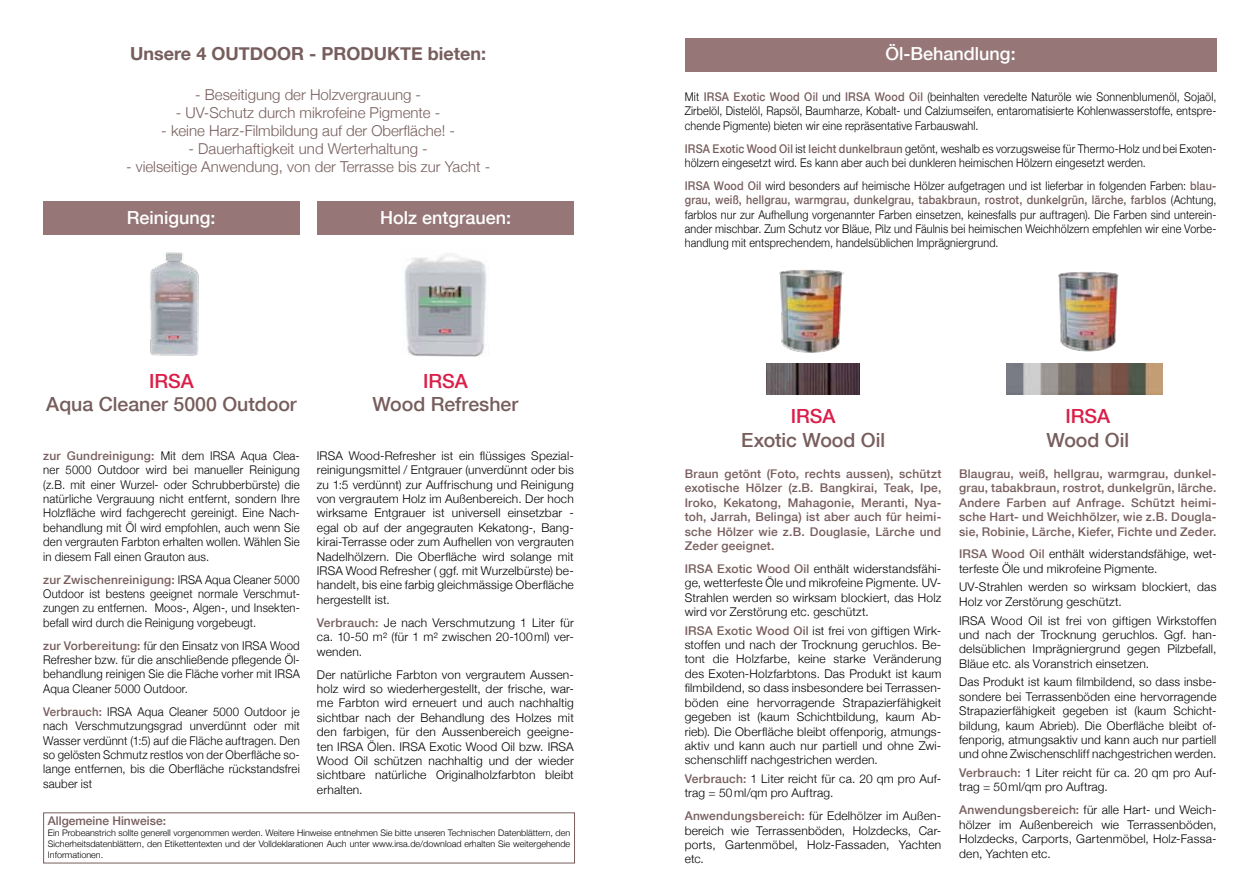
<style>
.page{position:relative;width:1259px;height:893px;background:#fff}
.page>*{position:absolute;margin:0;border:0;box-sizing:border-box;transform-origin:0 0}
.t1{font:500 19.5px "Helvetica Neue";color:#775e5d}
.t2{font:500 19.5px "Helvetica Neue";color:#da1e48}
.t3{font:500 18px "Helvetica Neue";color:#fff}
.t4{font:700 18px "Helvetica Neue";color:#775e5d}
.t5{font:300 15px "Helvetica Neue";color:#775e5d}
.t6{font:300 12px/14.4px "Helvetica Neue";letter-spacing:.015em;color:#000;text-align:justify}
.t7{font:300 12px/14.4px "Helvetica Neue";letter-spacing:.015em;color:#000;text-align:justify;scale:.9 1}
.t8{font:300 12px/14.4px "Helvetica Neue";letter-spacing:.015em;color:#000;text-align:justify;scale:.95 1}
.t9{font:500 12px/14.4px "Helvetica Neue";letter-spacing:.015em;color:#775e5d;text-align:justify}
.t10{font:300 12px/14.4px "Helvetica Neue";letter-spacing:.015em;color:#000;text-align:justify;scale:.93 1}
.t11{font:300 9px/10.8px "Helvetica Neue";color:#000;text-align:justify}
.s1{font-weight:500;color:#775e5d}
</style>
<div class="page">
<img style="left:1006px;top:364px;width:156px;height:30px">
<img style="left:767px;top:364px;width:92px;height:30px">
<img style="left:150px;top:252px;width:49px;height:104px">
<div style="left:43px;top:812px;width:532px;height:51px;border:1px solid #775e5d"></div>
<div style="left:685px;top:38px;width:531px;height:34px;background:#967676"></div>
<div style="left:317px;top:201px;width:257px;height:34px;background:#967676"></div>
<img style="left:1058px;top:272px;width:61px;height:80px">
<img style="left:404px;top:254px;width:83px;height:103px">
<img style="left:779px;top:269px;width:64px;height:84px">
<div style="left:43px;top:201px;width:256px;height:34px;background:#967676"></div>
<h2 class="t4" style="left:130px;top:40px;width:357px">Unsere 4 OUTDOOR - PRODUKTE bieten:</h2>
<h2 class="t3" style="left:885px;top:39px;width:132px">Öl-Behandlung:</h2>
<p class="t5" style="left:195px;top:82px;width:227px">- Beseitigung der Holzvergrauung -</p>
<p class="t5" style="left:176px;top:100px;width:266px">- UV-Schutz durch mikrofeine Pigmente -</p>
<p class="t5" style="left:161px;top:118px;width:295px">- keine Harz-Filmbildung auf der Oberfläche! -</p>
<p class="t5" style="left:188px;top:136px;width:241px">- Dauerhaftigkeit und Werterhaltung -</p>
<p class="t5" style="left:126px;top:154px;width:366px">- vielseitige Anwendung, von der Terrasse bis zur Yacht -</p>
<p class="t7" style="left:685px;top:89px;width:592px">Mit <span class="s1">IRSA Exotic Wood Oil</span> und <span class="s1">IRSA Wood Oil</span> (beinhalten veredelte Naturöle wie Sonnenblumenöl, Sojaöl, Zirbelöl, Distelöl, Rapsöl, Baumharze, Kobalt- und Calziumseifen, entaromatisierte Kohlenwasserstoffe, entspre&shy;chende Pigmente) bieten wir eine repräsentative Farbauswahl.</p>
<p class="t7" style="left:685px;top:140px;width:592px"><span class="s1">IRSA Exotic Wood Oil</span> ist <span class="s1">leicht dunkelbraun</span> getönt, weshalb es vorzugsweise für Thermo-Holz und bei Exoten&shy;hölzern eingesetzt wird. Es kann aber auch bei dunkleren heimischen Hölzern eingesetzt werden.</p>
<p class="t7" style="left:685px;top:178px;width:592px"><span class="s1">IRSA Wood Oil</span> wird besonders auf heimische Hölzer aufgetragen und ist lieferbar in folgenden Farben: <span class="s1">blau&shy;grau, weiß, hellgrau, warmgrau, dunkelgrau, tabakbraun, rostrot, dunkelgrün, lärche, farblos</span> (Achtung, farblos nur zur Aufhellung vorgenannter Farben einsetzen, keinesfalls pur auftragen). Die Farben sind unterein&shy;ander mischbar. Zum Schutz vor Bläue, Pilz und Fäulnis bei heimischen Weichhölzern empfehlen wir eine Vorbe&shy;handlung mit entsprechendem, handelsüblichen Imprägniergrund.</p>
<h2 class="t3" style="left:127px;top:203px;width:90px">Reinigung:</h2>
<h2 class="t3" style="left:380px;top:203px;width:133px">Holz entgrauen:</h2>
<h1 class="t2" style="left:149px;top:365px;width:46px">IRSA</h1>
<h1 class="t1" style="left:46px;top:389px;width:252px">Aqua Cleaner 5000 Outdoor</h1>
<p class="t8" style="left:43px;top:448px;width:272px"><span class="s1">zur Gundreinigung:</span> Mit dem IRSA Aqua Clea&shy;ner 5000 Outdoor wird bei manueller Reinigung (z.B. mit einer Wurzel- oder Schrubberbürste) die natürliche Vergrauung nicht entfernt, sondern Ihre Holzfläche wird fachgerecht gereinigt. Eine Nach&shy;behandlung mit Öl wird empfohlen, auch wenn Sie den vergrauten Farbton erhalten wollen. Wählen Sie in diesem Fall einen Grauton aus.</p>
<p class="t10" style="left:43px;top:571px;width:277px"><span class="s1">zur Zwischenreinigung:</span> IRSA Aqua Cleaner 5000<br>Outdoor ist bestens geeignet normale Verschmut&shy;zungen zu entfernen. Moos-, Algen-, und Insekten&shy;befall wird durch die Reinigung vorgebeugt.</p>
<p class="t8" style="left:43px;top:637px;width:272px"><span class="s1">zur Vorbereitung:</span> für den Einsatz von IRSA Wood Refresher bzw. für die anschließende pflegende Öl&shy;behandlung reinigen Sie die Fläche vorher mit IRSA Aqua Cleaner 5000 Outdoor.</p>
<p class="t8" style="left:43px;top:704px;width:272px"><span class="s1">Verbrauch:</span> IRSA Aqua Cleaner 5000 Outdoor je nach Verschmutzungsgrad unverdünnt oder mit Wasser verdünnt (1:5) auf die Fläche auftragen. Den so gelösten Schmutz restlos von der Oberfläche so&shy;lange entfernen, bis die Oberfläche rückstandsfrei sauber ist</p>
<p class="t9" style="left:48px;top:813px;width:120px">Allgemeine Hinweise:</p>
<p class="t11" style="left:48px;top:827px;width:524px">Ein Probeanstrich sollte generell vorgenommen werden. Weitere Hinweise entnehmen Sie bitte unseren Technischen Datenblättern, den Sicherheitsdatenblättern, den Etikettentexten und der Volldeklarationen Auch unter www.irsa.de/download erhalten Sie weitergehende Informationen.</p>
<h1 class="t2" style="left:423px;top:365px;width:46px">IRSA</h1>
<h1 class="t1" style="left:372px;top:389px;width:147px">Wood Refresher</h1>
<p class="t6" style="left:317px;top:448px;width:258px">IRSA Wood-Refresher ist ein flüssiges Spezial&shy;reinigungsmittel / Entgrauer (unverdünnt oder bis zu 1:5 verdünnt) zur Auffrischung und Reinigung von vergrautem Holz im Außenbereich. Der hoch wirksame Entgrauer ist universell einsetzbar - egal ob auf der angegrauten Kekatong-, Bang&shy;kirai-Terrasse oder zum Aufhellen von vergrauten Nadelhölzern. Die Oberfläche wird solange mit IRSA Wood Refresher ( ggf. mit Wurzelbürste) be&shy;handelt, bis eine farbig gleichmässige Oberfläche hergestellt ist.</p>
<p class="t6" style="left:317px;top:615px;width:258px"><span class="s1">Verbrauch:</span> Je nach Verschmutzung 1 Liter für ca. 10-50 m² (für 1 m² zwischen 20-100ml) ver&shy;wenden.</p>
<p class="t6" style="left:317px;top:666px;width:258px">Der natürliche Farbton von vergrautem Aussen&shy;holz wird so wiederhergestellt, der frische, war&shy;me Farbton wird erneuert und auch nachhaltig sichtbar nach der Behandlung des Holzes mit den farbigen, für den Aussenbereich geeigne&shy;ten IRSA Ölen. IRSA Exotic Wood Oil bzw. IRSA Wood Oil schützen nachhaltig und der wieder sichtbare natürliche Originalholzfarbton bleibt erhalten.</p>
<h1 class="t2" style="left:790px;top:400px;width:46px">IRSA</h1>
<h1 class="t1" style="left:741px;top:424px;width:145px">Exotic Wood Oil</h1>
<p class="t9" style="left:685px;top:466px;width:258px">Braun getönt (Foto, rechts aussen), schützt exotische Hölzer (z.B. Bangkirai, Teak, Ipe, Iroko, Kekatong, Mahagonie, Meranti, Nya&shy;toh, Jarrah, Belinga) ist aber auch für heimi&shy;sche Hölzer wie z.B. Douglasie, Lärche und Zeder geeignet.</p>
<p class="t6" style="left:685px;top:561px;width:258px"><span class="s1">IRSA Exotic Wood Oil</span> enthält widerstandsfähi&shy;ge, wetterfeste Öle und mikrofeine Pigmente. UV-Strahlen werden so wirksam blockiert, das Holz wird vor Zerstörung etc. geschützt.</p>
<p class="t6" style="left:684px;top:622px;width:258px"><span class="s1">IRSA Exotic Wood Oil</span> ist frei von giftigen Wirk&shy;stoffen und nach der Trocknung geruchlos. Be&shy;tont die Holzfarbe, keine starke Veränderung des Exoten-Holzfarbtons. Das Produkt ist kaum filmbildend, so dass insbesondere bei Terrassen&shy;böden eine hervorragende Strapazierfähigkeit gegeben ist (kaum Schichtbildung, kaum Ab&shy;rieb). Die Oberfläche bleibt offenporig, atmungs&shy;aktiv und kann auch nur partiell und ohne Zwi&shy;schenschliff nachgestrichen werden.</p>
<p class="t6" style="left:684px;top:771px;width:258px"><span class="s1">Verbrauch:</span> 1 Liter reicht für ca. 20 qm pro Auf&shy;trag = 50ml/qm pro Auftrag.</p>
<p class="t6" style="left:684px;top:808px;width:258px"><span class="s1">Anwendungsbereich:</span> für Edelhölzer im Außen&shy;bereich wie Terrassenböden, Holzdecks, Car&shy;ports, Gartenmöbel, Holz-Fassaden, Yachten etc.</p>
<h1 class="t2" style="left:1065px;top:400px;width:46px">IRSA</h1>
<h1 class="t1" style="left:1046px;top:424px;width:84px">Wood Oil</h1>
<p class="t9" style="left:959px;top:466px;width:259px">Blaugrau, weiß, hellgrau, warmgrau, dunkel&shy;grau, tabakbraun, rostrot, dunkelgrün, lärche.<br>Andere Farben auf Anfrage. Schützt heimi&shy;sche Hart- und Weichhölzer, wie z.B. Dougla&shy;sie, Robinie, Lärche, Kiefer, Fichte und Zeder.</p>
<p class="t6" style="left:959px;top:546px;width:259px"><span class="s1">IRSA Wood Oil</span> enthält widerstandsfähige, wet&shy;terfeste Öle und mikrofeine Pigmente.</p>
<p class="t6" style="left:959px;top:579px;width:259px">UV-Strahlen werden so wirksam blockiert, das<br>Holz vor Zerstörung geschützt.</p>
<p class="t6" style="left:959px;top:612px;width:259px">IRSA Wood Oil ist frei von giftigen Wirkstoffen und nach der Trocknung geruchlos. Ggf. han&shy;delsüblichen Imprägniergrund gegen Pilzbefall, Bläue etc. als Voranstrich einsetzen.</p>
<p class="t6" style="left:959px;top:674px;width:259px">Das Produkt ist kaum filmbildend, so dass insbe&shy;sondere bei Terrassenböden eine hervorragende Strapazierfähigkeit gegeben ist (kaum Schicht&shy;bildung, kaum Abrieb). Die Oberfläche bleibt of&shy;fenporig, atmungsaktiv und kann auch nur partiell und ohne Zwischenschliff nachgestrichen werden.</p>
<p class="t6" style="left:959px;top:765px;width:259px"><span class="s1">Verbrauch:</span> 1 Liter reicht für ca. 20 qm pro Auf&shy;trag = 50ml/qm pro Auftrag.</p>
<p class="t6" style="left:959px;top:802px;width:259px"><span class="s1">Anwendungsbereich:</span> für alle Hart- und Weich&shy;hölzer im Außenbereich wie Terrassenböden, Holzdecks, Carports, Gartenmöbel, Holz-Fassa&shy;den, Yachten etc.</p>
</div>
